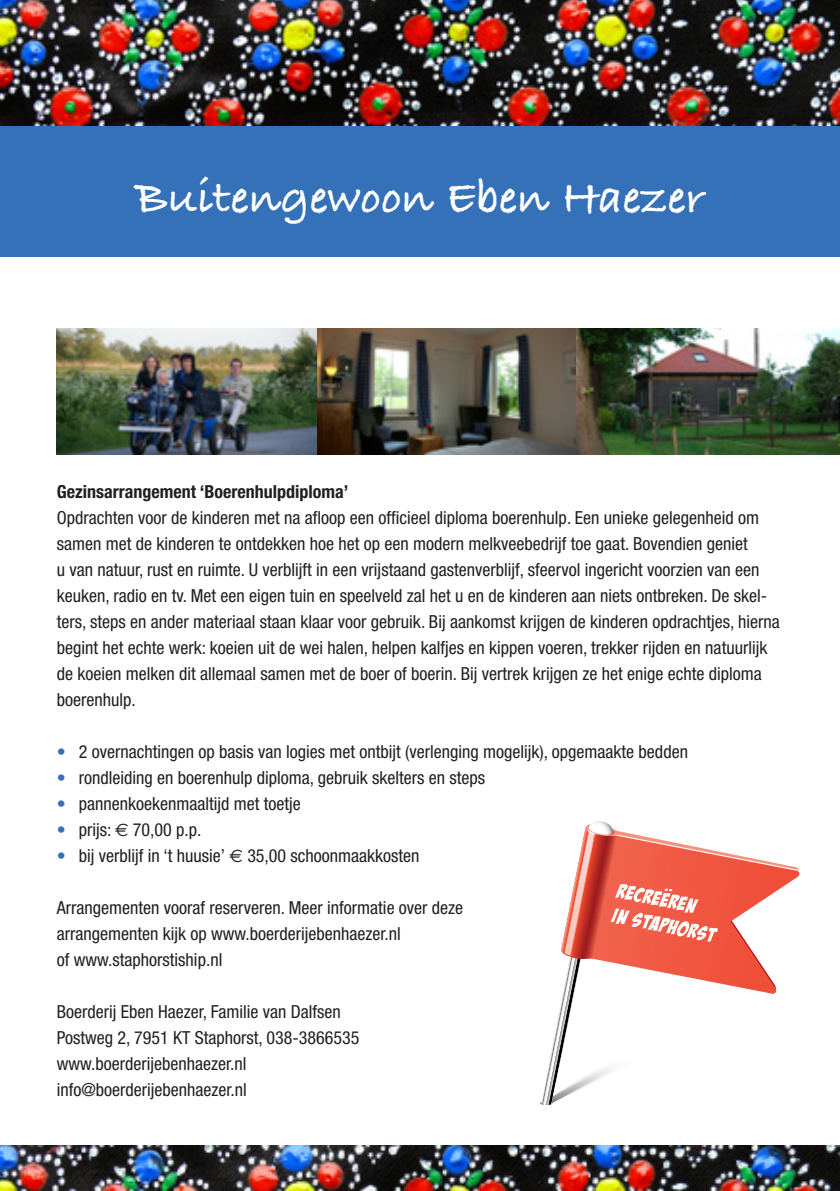
<style>
.page{position:relative;width:840px;height:1191px;background:#fff}
.page>*{position:absolute;margin:0;border:0;box-sizing:border-box;transform-origin:0 0}
.t1{font:48px "Bradley Hand ITCTT Bold";color:#fff}
.t2{font:condensed 18px/26px "Helvetica Neue";color:#231f20}
.t3{font:700 condensed 18px "Helvetica Neue";color:#231f20}
.s1{color:#3571b8}
.s2{font-family:"Euro Sans";font-stretch:normal}
</style>
<div class="page">
<div style="left:0;top:126px;width:839px;height:131px;background:#3571b8"></div>
<img style="left:0;top:0;width:839px;height:126px">
<img style="left:0;top:1145px;width:839px;height:46px">
<svg style="left:540px;top:821px;width:259px;height:284px"></svg>
<img style="left:57px;top:329px;width:782px;height:125px">
<p class="t1" style="left:135px;top:161px;width:570px">Buitengewoon Eben Haezer</p>
<p class="t3" style="left:57px;top:480px;width:293px">Gezinsarrangement ‘Boerenhulpdiploma’</p>
<p class="t2" style="left:57px;top:504px;width:724px">Opdrachten voor de kinderen met na afloop een officieel diploma boerenhulp. Een unieke gelegenheid om samen met de kinderen te ontdekken hoe het op een modern melkveebedrijf toe gaat. Bovendien geniet<br>u van natuur, rust en ruimte. U verblijft in een vrijstaand gastenverblijf, sfeervol ingericht voorzien van een keuken, radio en tv. Met een eigen tuin en speelveld zal het u en de kinderen aan niets ontbreken. De skel&shy;ters, steps en ander materiaal staan klaar voor gebruik. Bij aankomst krijgen de kinderen opdrachtjes, hierna begint het echte werk: koeien uit de wei halen, helpen kalfjes en kippen voeren, trekker rijden en natuurlijk de koeien melken dit allemaal samen met de boer of boerin. Bij vertrek krijgen ze het enige echte diploma boerenhulp.</p>
<p class="t2" style="left:57px;top:738px;width:632px"><span class="s1">•</span> 2 overnachtingen op basis van logies met ontbijt (verlenging mogelijk), opgemaakte bedden</p>
<p class="t2" style="left:57px;top:764px;width:430px"><span class="s1">•</span> rondleiding en boerenhulp diploma, gebruik skelters en steps</p>
<p class="t2" style="left:57px;top:790px;width:245px"><span class="s1">•</span> pannenkoekenmaaltijd met toetje</p>
<p class="t2" style="left:57px;top:816px;width:146px"><span class="s1">•</span> prijs: <span class="s2">€</span> 70,00 p.p.</p>
<p class="t2" style="left:57px;top:842px;width:364px"><span class="s1">•</span> bij verblijf in ‘t huusie’ <span class="s2">€</span> 35,00 schoonmaakkosten</p>
<p class="t2" style="left:57px;top:894px;width:408px">Arrangementen vooraf reserveren. Meer informatie over deze</p>
<p class="t2" style="left:57px;top:920px;width:345px">arrangementen kijk op www.boerderijebenhaezer.nl</p>
<p class="t2" style="left:57px;top:946px;width:167px">of www.staphorstiship.nl</p>
<p class="t2" style="left:57px;top:998px;width:285px">Boerderij Eben Haezer, Familie van Dalfsen</p>
<p class="t2" style="left:57px;top:1024px;width:304px">Postweg 2, 7951 KT Staphorst, 038-3866535</p>
<p class="t2" style="left:57px;top:1050px;width:191px">www.boerderijebenhaezer.nl</p>
<p class="t2" style="left:57px;top:1076px;width:191px">info@boerderijebenhaezer.nl</p>
</div>
